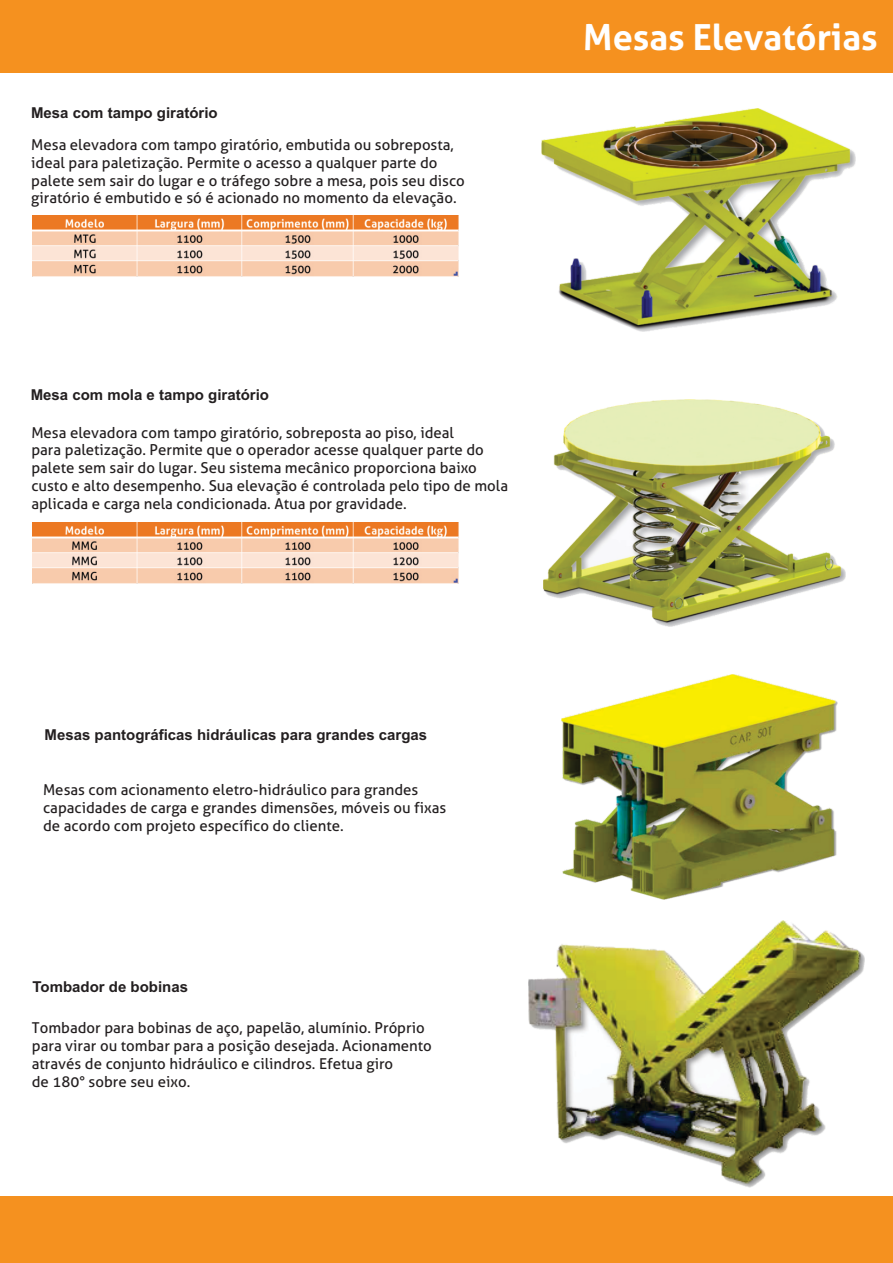
<style>
.page{position:relative;width:893px;height:1263px;background:#fff}
.page>*{position:absolute;margin:0;border:0;box-sizing:border-box;transform-origin:0 0}
.t1{font:700 36px "Aller";color:#fff}
.t2{font:15px/17.7px "Aller";color:#231f20}
.t3{font:700 15px "Arial";color:#231f20}
</style>
<div class="page">
<div style="left:0;top:1197px;width:893px;height:66px;background:#f5911f"></div>
<div style="left:0;top:0;width:893px;height:73px;background:#f5911f"></div>
<img style="left:543px;top:399px;width:303px;height:227px">
<img style="left:541px;top:108px;width:315px;height:223px">
<img style="left:561px;top:674px;width:277px;height:225px">
<img style="left:529px;top:920px;width:335px;height:267px">
<img style="left:32px;top:215px;width:426px;height:61px">
<img style="left:32px;top:522px;width:426px;height:61px">
<p class="t3" style="left:31px;top:107px;width:188px">Mesa com tampo giratório</p>
<p class="t2" style="left:31px;top:138px;width:435px">Mesa elevadora com tampo giratório, embutida ou sobreposta, ideal para paletização. Permite o acesso a qualquer parte do palete sem sair do lugar e o tráfego sobre a mesa, pois seu disco giratório é embutido e só é acionado no momento da elevação.</p>
<p class="t3" style="left:31px;top:389px;width:240px">Mesa com mola e tampo giratório</p>
<p class="t2" style="left:31px;top:425px;width:478px">Mesa elevadora com tampo giratório, sobreposta ao piso, ideal<br>para paletização. Permite que o operador acesse qualquer parte do palete sem sair do lugar. Seu sistema mecânico proporciona baixo custo e alto desempenho. Sua elevação é controlada pelo tipo de mola aplicada e carga nela condicionada. Atua por gravidade.</p>
<h1 class="t1" style="left:583px;top:24px;width:296px">Mesas Elevatórias</h1>
<p class="t3" style="left:45px;top:729px;width:384px">Mesas pantográficas hidráulicas para grandes cargas</p>
<p class="t2" style="left:43px;top:783px;width:405px">Mesas com acionamento eletro-hidráulico para grandes capacidades de carga e grandes dimensões, móveis ou fixas de acordo com projeto específico do cliente.</p>
<p class="t3" style="left:32px;top:981px;width:157px">Tombador de bobinas</p>
<p class="t2" style="left:32px;top:1021px;width:402px">Tombador para bobinas de aço, papelão, alumínio. Próprio para virar ou tombar para a posição desejada. Acionamento através de conjunto hidráulico e cilindros. Efetua giro<br>de 180° sobre seu eixo.</p>
</div>
